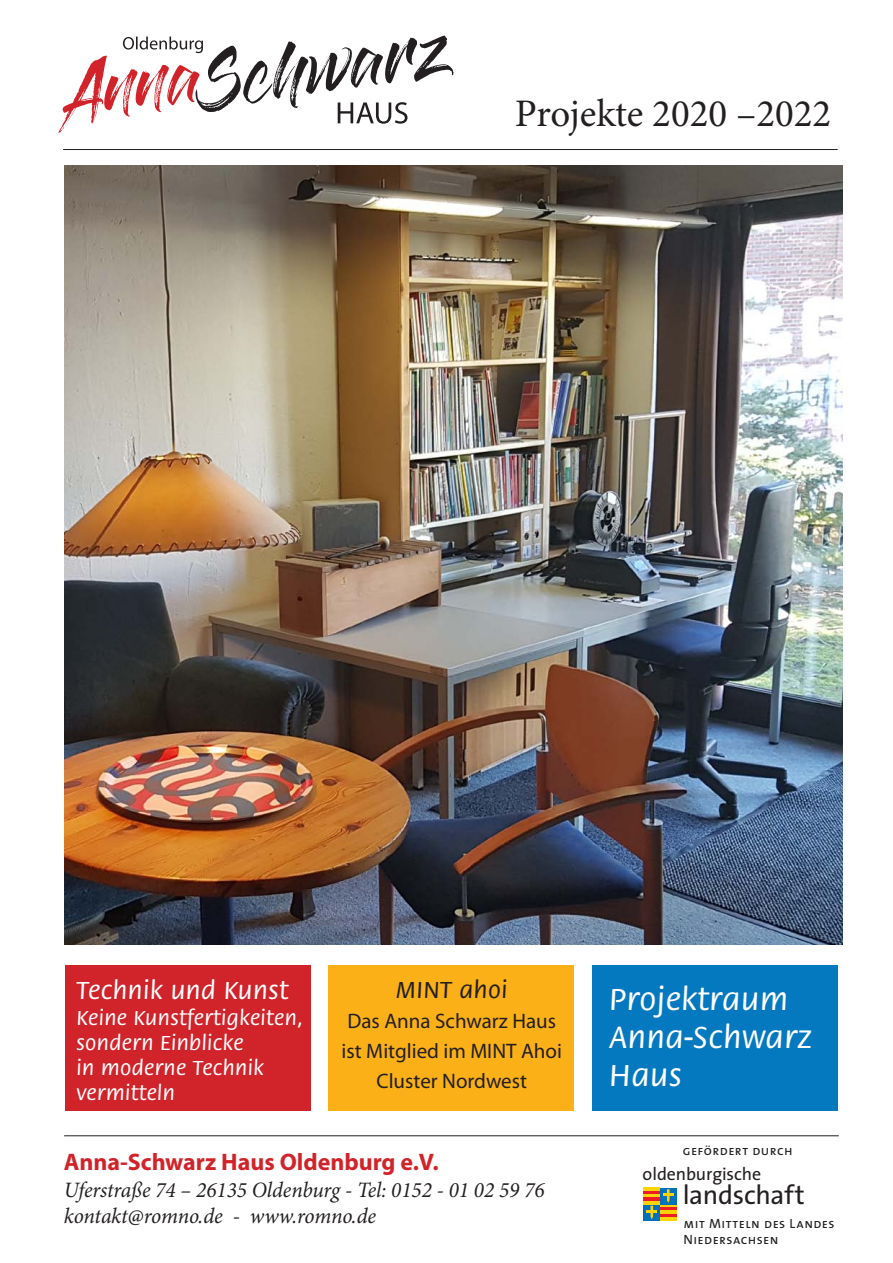
<style>
.page{position:relative;width:893px;height:1263px;background:#fff}
.page>*{position:absolute;margin:0;border:0;box-sizing:border-box;transform-origin:0 0}
.t1{font:39px "Minion Pro";color:#231f20}
.t2{font:500 31.5px/37.8px "Flora";letter-spacing:.03em;color:#fff}
.t3{font:26.85px "The Sans";letter-spacing:-.015em;color:#231f20}
.t4{font:500 25.5px "Flora";letter-spacing:.03em;color:#fff}
.t5{font:700 24px "Myriad Pro";color:#d1232a}
.t6{font:500 24px "Flora";letter-spacing:.03em;color:#231f20}
.t7{font:italic 21.9px/26.4px "Minion Pro";letter-spacing:-.005em;color:#231f20}
.t8{font:500 21px/25.2px "Flora";letter-spacing:.03em;color:#fff}
.t9{font:21px/30px "Myriad Pro";color:#231f20;text-align:center}
.t10{font:18px "The Sans";letter-spacing:-.005em;color:#231f20}
.t11{font:13.5px/16.8px "The Sans Caps";letter-spacing:.03em;color:#231f20}
</style>
<div class="page">
<hr style="left:63px;top:149px;width:775px;height:1px;background:#231f20">
<svg style="left:58px;top:36px;width:396px;height:97px"></svg>
<div style="left:65px;top:965px;width:245px;height:145px;background:#d1232a"></div>
<div style="left:329px;top:965px;width:245px;height:145px;background:#fbb017"></div>
<div style="left:592px;top:965px;width:246px;height:145px;background:#0579c0"></div>
<hr style="left:64px;top:1135px;width:775px;height:1px;background:#231f20">
<img style="left:65px;top:166px;width:778px;height:778px">
<div style="left:644px;top:1204px;width:16px;height:17px;background:#0072bc"></div>
<hr style="left:644px;top:1188px;width:16px;height:3px;background:#fed304">
<hr style="left:644px;top:1191px;width:16px;height:3px;background:#ee1d23">
<svg style="left:644px;top:1194px;width:16px;height:4px"></svg>
<hr style="left:644px;top:1198px;width:16px;height:3px;background:#ee1d23">
<hr style="left:644px;top:1201px;width:16px;height:3px;background:#fed304">
<hr style="left:660px;top:1204px;width:16px;height:3px;background:#fed304">
<svg style="left:660px;top:1207px;width:16px;height:4px"></svg>
<hr style="left:660px;top:1211px;width:16px;height:3px;background:#fed304">
<hr style="left:660px;top:1214px;width:16px;height:3px;background:#ee1d23">
<hr style="left:660px;top:1217px;width:16px;height:4px;background:#fed304">
<div style="left:660px;top:1188px;width:16px;height:16px;background:#0072bc"></div>
<svg style="left:663px;top:1189px;width:11px;height:14px"></svg>
<svg style="left:646px;top:1206px;width:11px;height:13px"></svg>
<h1 class="t1" style="left:515px;top:90px;width:318px">Projekte 2020 –2022</h1>
<p class="t4" style="left:77px;top:976px;width:213px">Technik und Kunst</p>
<p class="t8" style="left:77px;top:1005px;width:228px">Keine Kunstfertigkeiten, sondern Einblicke<br>in moderne Technik vermitteln</p>
<p class="t6" style="left:396px;top:976px;width:113px">MINT ahoi</p>
<p class="t9" style="left:342px;top:1006px;width:222px">Das Anna Schwarz Haus ist Mitglied im MINT Ahoi<br>Cluster Nordwest</p>
<h2 class="t2" style="left:609px;top:981px;width:204px">Projektraum<br>Anna-Schwarz<br>Haus</h2>
<p class="t5" style="left:64px;top:1149px;width:376px">Anna-Schwarz Haus Oldenburg e.V.</p>
<p class="t7" style="left:64px;top:1177px;width:482px">Uferstraße 74 – 26135 Oldenburg - Tel: 0152 - 01 02 59 76 kontakt@romno.de - www.romno.de</p>
<p class="t11" style="left:683px;top:1142px;width:111px">gefördert durch</p>
<p class="t10" style="left:643px;top:1159px;width:120px">oldenburgische</p>
<p class="t3" style="left:683px;top:1173px;width:124px">landschaft</p>
<p class="t11" style="left:684px;top:1214px;width:152px">mit Mitteln des Landes<br>Niedersachsen</p>
</div>
